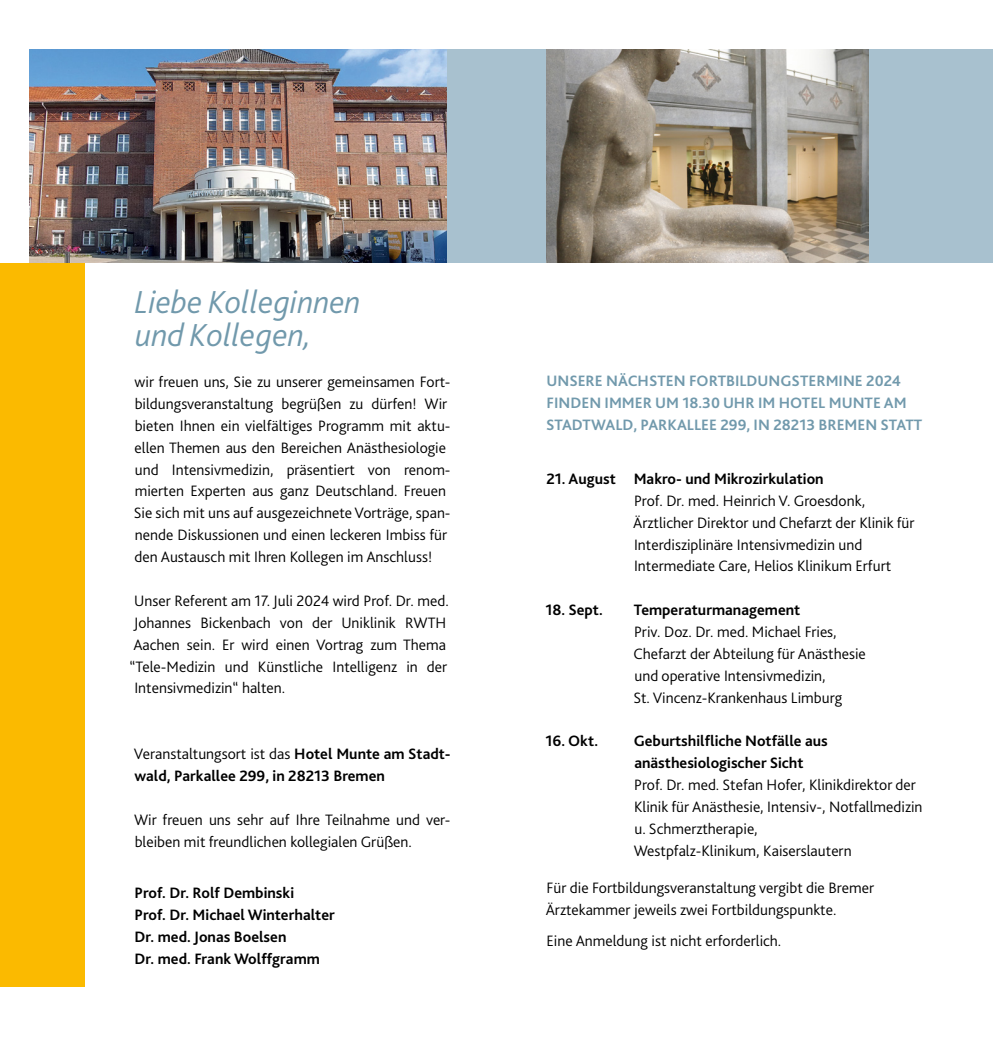
<style>
.page{position:relative;width:993px;height:1042px;background:#fff}
.page>*{position:absolute;margin:0;border:0;box-sizing:border-box;transform-origin:0 0}
.t1{font:italic 300 33.25px/32.9px "Bliss 2";color:#7199ac}
.t2{font:300 15.75px/21.9px "Bliss 2";color:#000}
.t3{font:700 15.75px/21.9px "Bliss 2";color:#000}
.t4{font:700 15.75px/21.9px "Bliss 2";color:#7199ac}
.s1{font-weight:300}
</style>
<div class="page">
<div style="left:0;top:263px;width:84px;height:724px;background:#fbba00"></div>
<div style="left:30px;top:50px;width:962px;height:213px;background:#a8c1cf"></div>
<img style="left:30px;top:50px;width:416px;height:213px">
<img style="left:546px;top:50px;width:322px;height:213px">
<h1 class="t1" style="left:135px;top:285px;width:227px">Liebe Kolleginnen und Kollegen,</h1>
<p class="t2" style="left:134px;top:370px;width:318px">wir freuen uns, Sie zu unserer gemeinsamen Fort&shy;bildungsveranstaltung begrüßen zu dürfen! Wir bieten Ihnen ein vielfältiges Programm mit aktu&shy;ellen Themen aus den Bereichen Anästhesiologie und Intensivmedizin, präsentiert von renom&shy;mierten Experten aus ganz Deutschland. Freuen Sie sich mit uns auf ausgezeichnete Vorträge, span&shy;nende Diskussionen und einen leckeren Imbiss für den Austausch mit Ihren Kollegen im Anschluss!</p>
<p class="t2" style="left:134px;top:589px;width:316px">Unser Referent am 17. Juli 2024 wird Prof. Dr. med.</p>
<p class="t2" style="left:134px;top:611px;width:314px">Johannes Bickenbach von der Uniklinik RWTH</p>
<p class="t2" style="left:133px;top:633px;width:314px">Aachen sein. Er wird einen Vortrag zum Thema</p>
<p class="t2" style="left:129px;top:655px;width:319px">“Tele-Medizin und Künstliche Intelligenz in der</p>
<p class="t2" style="left:134px;top:677px;width:152px">Intensivmedizin“ halten.</p>
<p class="t3" style="left:134px;top:742px;width:318px"><span class="s1">Veranstaltungsort ist das</span> Hotel Munte am Stadt&shy;wald, Parkallee 299, in 28213 Bremen</p>
<p class="t2" style="left:134px;top:808px;width:318px">Wir freuen uns sehr auf Ihre Teilnahme und ver&shy;bleiben mit freundlichen kollegialen Grüßen.</p>
<p class="t3" style="left:134px;top:881px;width:202px">Prof. Dr. Rolf Dembinski<br>Prof. Dr. Michael Winterhalter<br>Dr. med. Jonas Boelsen<br>Dr. med. Frank Wolffgramm</p>
<p class="t4" style="left:546px;top:370px;width:377px">UNSERE NÄCHSTEN FORTBILDUNGSTERMINE 2024<br>FINDEN IMMER UM 18.30 UHR IM HOTEL MUNTE AM<br>STADTWALD, PARKALLEE 299, IN 28213 BREMEN STATT</p>
<p class="t3" style="left:546px;top:467px;width:279px">21. August Makro- und Mikrozirkulation</p>
<p class="t2" style="left:633px;top:489px;width:283px">Prof. Dr. med. Heinrich V. Groesdonk, Ärztlicher Direktor und Chefarzt der Klinik für Interdisziplinäre Intensivmedizin und Intermediate Care, Helios Klinikum Erfurt</p>
<p class="t3" style="left:545px;top:598px;width:59px">18. Sept.</p>
<p class="t3" style="left:633px;top:598px;width:168px">Temperaturmanagement</p>
<p class="t2" style="left:633px;top:620px;width:234px">Priv. Doz. Dr. med. Michael Fries, Chefarzt der Abteilung für Anästhesie und operative Intensivmedizin,<br>St. Vincenz-Krankenhaus Limburg</p>
<p class="t3" style="left:545px;top:730px;width:54px">16. Okt.</p>
<p class="t3" style="left:633px;top:730px;width:196px">Geburtshilfliche Notfälle aus anästhesiologischer Sicht</p>
<p class="t2" style="left:633px;top:773px;width:290px">Prof. Dr. med. Stefan Hofer, Klinikdirektor der Klinik für Anästhesie, Intensiv-, Notfallmedizin u. Schmerztherapie,<br>Westpfalz-Klinikum, Kaiserslautern</p>
<p class="t2" style="left:545px;top:876px;width:330px">Für die Fortbildungsveranstaltung vergibt die Bremer<br>Ärztekammer jeweils zwei Fortbildungspunkte.</p>
<p class="t2" style="left:546px;top:930px;width:236px">Eine Anmeldung ist nicht erforderlich.</p>
</div>
